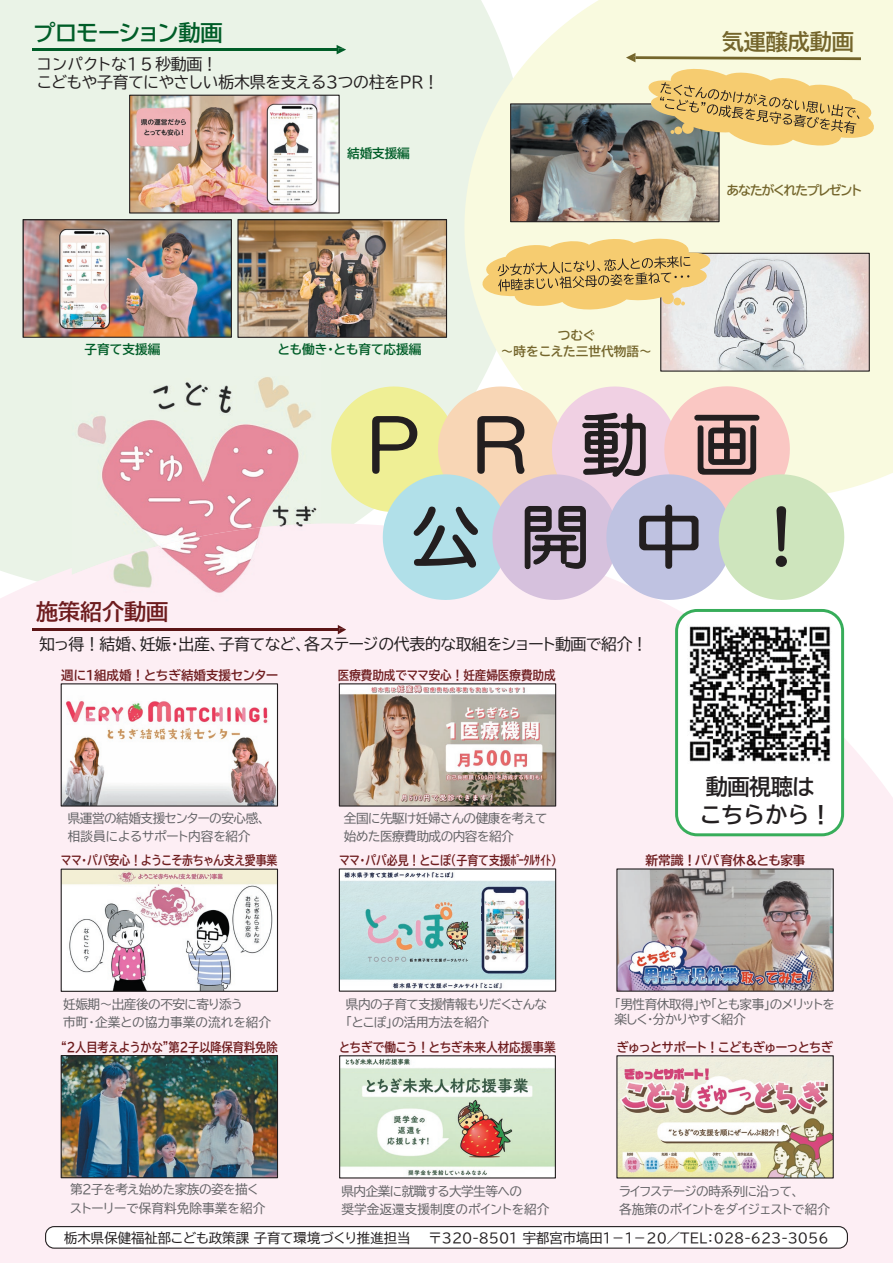
<style>
.page{position:relative;width:893px;height:1263px;background:#fff}
.page>*{position:absolute;margin:0;border:0;box-sizing:border-box;transform-origin:0 0}
.t1{font:69.6px/91.8px "HG Maru Gothic MPRO";color:#231f20;text-align:center}
.t2{font:22.05px/28.2px "BIZ UDP Gothic Bold";letter-spacing:.005em;color:#231f20}
.t3{font:22.05px "BIZ UDP Gothic Bold";color:#005d28}
.t4{font:22.05px "BIZ UDP Gothic Bold";letter-spacing:-.005em;color:#74652b}
.t5{font:22.05px "BIZ UDP Gothic Bold";letter-spacing:-.005em;color:#6e1c1e}
.t6{font:15.9px/17.9px "BIZ UDP Gothic";letter-spacing:-.02em;color:#231f20}
.t7{font:13.35px "BIZ UDP Gothic";color:#231f20}
.t8{font:12.6px/18.1px "BIZ UDP Gothic";letter-spacing:-.04em;color:#636366}
.t9{font:12.6px/18.1px "BIZ UDP Gothic";color:#636366}
.t10{font:12.6px "BIZ UDP Gothic Bold";color:#6e1c1e;scale:.86 1}
.t11{font:12.6px/18.1px "BIZ UDP Gothic";letter-spacing:-.005em;color:#636366}
.t12{font:12.6px/18.1px "BIZ UDP Gothic";letter-spacing:-.02em;color:#636366}
.t13{font:12.6px "BIZ UDP Gothic Bold";color:#005d28}
.t14{font:12.6px "BIZ UDP Gothic Bold";color:#6e1c1e;scale:.88 1}
.t15{font:12.6px "BIZ UDP Gothic Bold";color:#6e1c1e;scale:.91 1}
.t16{font:12.6px "BIZ UDP Gothic Bold";color:#6e1c1e;scale:.85 1}
.t17{font:12.6px "BIZ UDP Gothic Bold";color:#6e1c1e;scale:.95 1}
.t18{font:12.6px "BIZ UDP Gothic Bold";color:#6e1c1e}
.t19{font:12.6px/16.8px "BIZ UDP Gothic Bold";letter-spacing:-.01em;color:#74652b;text-align:center}
.t20{font:12.6px "BIZ UDP Gothic Bold";letter-spacing:-.04em;color:#6e1c1e}
.t21{font:12.6px "BIZ UDP Gothic Bold";letter-spacing:-.07em;color:#74652b}
</style>
<div class="page">
<div style="left:0;top:0;width:464px;height:523px;background:#eaf3e7"></div>
<svg style="left:464px;top:0;width:429px;height:490px;fill:#f9fadf"></svg>
<div style="left:0;top:523px;width:893px;height:740px;background:#fdeef4"></div>
<hr style="left:32px;top:48px;width:305px;height:3px;background:#005d28">
<svg style="left:337px;top:45px;width:9px;height:9px"></svg>
<svg style="left:331px;top:386px;width:513px;height:214px"></svg>
<img style="left:72px;top:360px;width:250px;height:164px">
<img style="left:72px;top:524px;width:250px;height:86px">
<hr style="left:32px;top:628px;width:306px;height:3px;background:#5c1516">
<svg style="left:338px;top:625px;width:8px;height:9px"></svg>
<div style="left:677px;top:610px;width:166px;height:225px;background:#fff;border-radius:21px"></div>
<div style="left:675px;top:609px;width:169px;height:227px;border:3px solid #37ad5a;border-radius:21px"></div>
<img style="left:689px;top:626px;width:142px;height:136px">
<img style="left:131px;top:97px;width:207px;height:115px">
<div style="left:129px;top:95px;width:211px;height:119px;border:1px solid #231f20"></div>
<img style="left:24px;top:221px;width:206px;height:115px">
<div style="left:22px;top:219px;width:210px;height:119px;border:1px solid #231f20"></div>
<img style="left:239px;top:221px;width:206px;height:115px">
<div style="left:237px;top:219px;width:210px;height:119px;border:1px solid #231f20"></div>
<img style="left:512px;top:105px;width:206px;height:115px">
<div style="left:510px;top:103px;width:210px;height:119px;border:1px solid #231f20"></div>
<img style="left:662px;top:255px;width:206px;height:115px">
<div style="left:660px;top:253px;width:210px;height:119px;border:1px solid #231f20"></div>
<svg style="left:626px;top:53px;width:253px;height:94px"></svg>
<img style="left:63px;top:685px;width:213px;height:119px">
<div style="left:61px;top:683px;width:217px;height:123px;border:1px solid #231f20"></div>
<img style="left:341px;top:685px;width:213px;height:119px">
<div style="left:339px;top:683px;width:217px;height:123px;border:1px solid #231f20"></div>
<img style="left:63px;top:870px;width:213px;height:120px">
<div style="left:61px;top:868px;width:217px;height:124px;border:1px solid #231f20"></div>
<img style="left:341px;top:870px;width:213px;height:120px">
<div style="left:339px;top:868px;width:217px;height:124px;border:1px solid #231f20"></div>
<img style="left:618px;top:870px;width:214px;height:120px">
<img style="left:63px;top:1057px;width:213px;height:119px">
<div style="left:61px;top:1055px;width:217px;height:123px;border:1px solid #231f20"></div>
<img style="left:341px;top:1057px;width:213px;height:119px">
<div style="left:339px;top:1055px;width:217px;height:123px;border:1px solid #231f20"></div>
<img style="left:618px;top:1057px;width:214px;height:119px">
<div style="left:616px;top:1055px;width:218px;height:123px;border:1px solid #231f20"></div>
<div style="left:46px;top:1226px;width:801px;height:22px;background:#fff;border-radius:9px"></div>
<div style="left:45px;top:1226px;width:803px;height:23px;border:1px solid #231f20;border-radius:9px"></div>
<svg style="left:478px;top:238px;width:235px;height:74px"></svg>
<h2 class="t3" style="left:34px;top:22px;width:190px">プロモーション動画</h2>
<p class="t6" style="left:38px;top:55px;width:403px">コンパクトな1 5 秒動画！<br>こどもや子育てにやさしい栃木県を支える３つの柱をＰＲ！</p>
<p class="t13" style="left:85px;top:343px;width:78px">子育て支援編</p>
<p class="t13" style="left:347px;top:147px;width:64px">結婚支援編</p>
<p class="t13" style="left:278px;top:343px;width:145px">とも働き・とも育て応援編</p>
<p class="t19" style="left:501px;top:326px;width:153px">つむぐ<br>～時をこえた三世代物語～</p>
<h2 class="t4" style="left:722px;top:30px;width:133px">気運醸成動画</h2>
<p class="t21" style="left:726px;top:183px;width:137px">あなたがくれたプレゼント</p>
<h1 class="t1" style="left:359px;top:399px;width:292px">ＰＲ動公開</h1>
<h1 class="t1" style="left:634px;top:398px;width:183px">画<br>中 ！</h1>
<h2 class="t5" style="left:36px;top:600px;width:133px">施策紹介動画</h2>
<p class="t6" style="left:39px;top:635px;width:610px">知っ得！結婚、妊娠・出産、子育てなど、各ステージの代表的な取組をショート動画で紹介！</p>
<p class="t18" style="left:61px;top:669px;width:218px">週に１組成婚！とちぎ結婚支援センター</p>
<p class="t8" style="left:68px;top:809px;width:199px">県運営の結婚支援センターの安心感、相談員によるサポート内容を紹介</p>
<p class="t15" style="left:338px;top:669px;width:241px">医療費助成でママ安心！妊産婦医療費助成</p>
<p class="t8" style="left:344px;top:809px;width:205px">全国に先駆け妊婦さんの健康を考えて始めた医療費助成の内容を紹介</p>
<h2 class="t2" style="left:701px;top:772px;width:133px">動画視聴はこちらから！</h2>
<p class="t10" style="left:61px;top:854px;width:253px">ママ・パパ安心！ようこそ赤ちゃん支え愛事業</p>
<p class="t10" style="left:339px;top:854px;width:254px">ママ・パパ必見！とこぽ（子育て支援ﾎﾟｰﾀﾙｻｲﾄ）</p>
<p class="t20" style="left:646px;top:854px;width:161px">新常識！パパ育休＆とも家事</p>
<p class="t9" style="left:63px;top:995px;width:209px">妊娠期～出産後の不安に寄り添う<br>市町・企業との協力事業の流れを紹介</p>
<p class="t8" style="left:346px;top:995px;width:203px">県内の子育て支援情報もりだくさんな「とこぽ」の活用方法を紹介</p>
<p class="t8" style="left:614px;top:996px;width:222px;line-height:15.1px">「男性育休取得」や「とも家事」のメリットを楽しく・分かりやすく紹介</p>
<p class="t14" style="left:61px;top:1041px;width:247px">“２人目考えようかな”第２子以降保育料免除</p>
<p class="t16" style="left:340px;top:1041px;width:256px">とちぎで働こう！とちぎ未来人材応援事業</p>
<p class="t17" style="left:617px;top:1041px;width:229px">ぎゅっとサポート！こどもぎゅーっとちぎ</p>
<p class="t12" style="left:70px;top:1180px;width:197px">第２子を考え始めた家族の姿を描くストーリーで保育料免除事業を紹介</p>
<p class="t9" style="left:341px;top:1182px;width:210px">県内企業に就職する大学生等への<br>奨学金返還支援制度のポイントを紹介</p>
<p class="t11" style="left:619px;top:1182px;width:213px">ライフステージの時系列に沿って、<br>各施策のポイントをダイジェストで紹介</p>
<p class="t7" style="left:64px;top:1231px;width:348px">栃木県保健福祉部こども政策課子育て環境づくり推進担当</p>
<p class="t7" style="left:428px;top:1231px;width:402px">〒320-8501 宇都宮市塙田１－１－20／TEL：028-623-3056</p>
</div>
